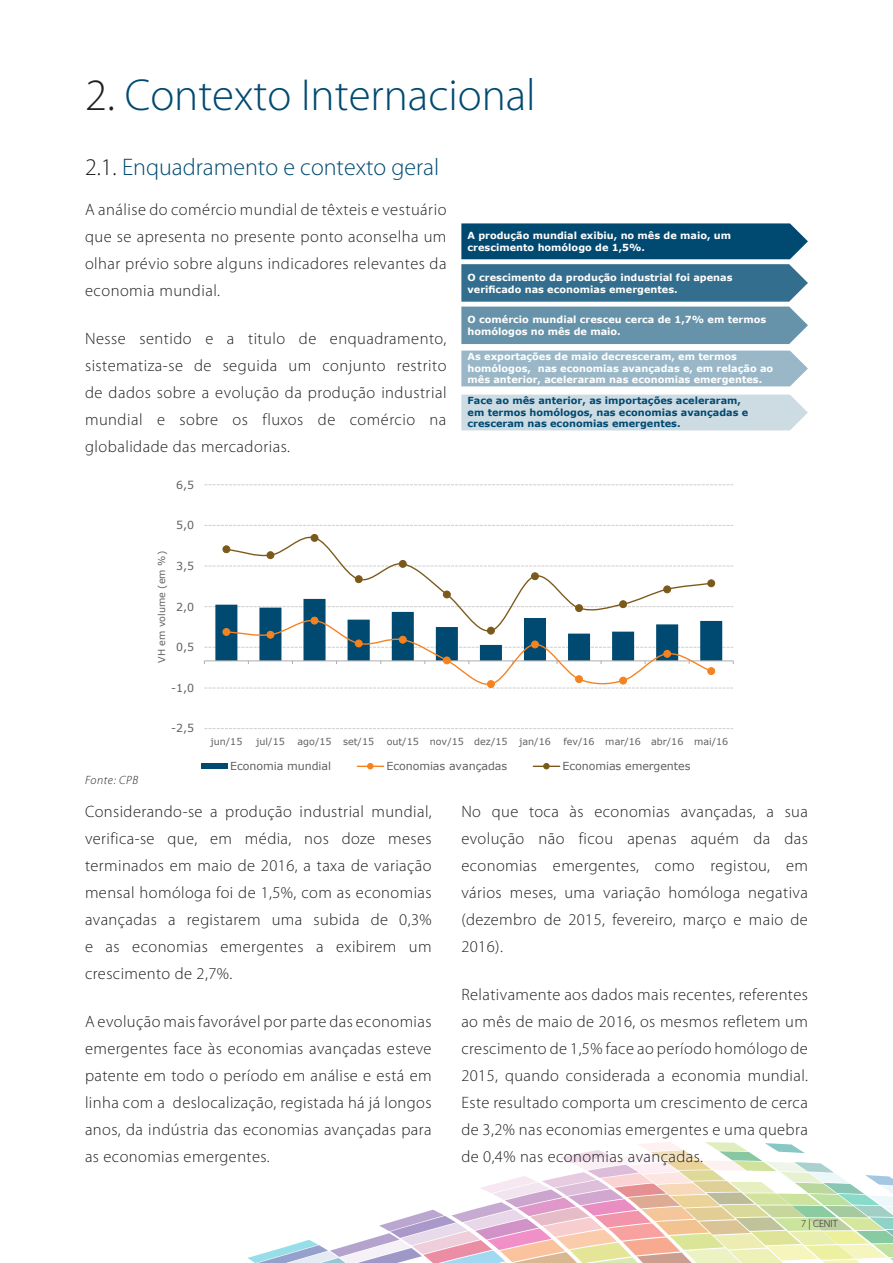
<style>
.page{position:relative;width:893px;height:1263px;background:#fff}
.page>*{position:absolute;margin:0;border:0;box-sizing:border-box;transform-origin:0 0}
.t1{font:300 45px "Myriad Pro";color:#004a72}
.t2{font:300 24px "Myriad Pro";color:#004a72}
.t3{font:300 16.5px/27px "Myriad Pro";letter-spacing:.025em;color:#231f20;text-align:justify}
.t4{font:italic 300 12px "Myriad Pro";letter-spacing:.05em;color:#231f20}
.t5{font:11.1px "Verdana";letter-spacing:-.005em;color:#5f6060}
.t6{font:10.95px "Verdana";color:#5f6060}
.t7{font:300 10.5px "Myriad Pro";color:#231f20}
.t8{font:700 9.75px/11.7px "Verdana";color:#fff}
.t9{font:700 9.75px/11.7px "Verdana";color:#004a72}
.t10{font:9.6px "Verdana";color:#5f6060}
.s1{color:#231f20}
</style>
<div class="page">
<svg style="left:247px;top:1142px;width:646px;height:121px"></svg>
<svg style="left:204px;top:728px;width:529px;height:1px"></svg>
<svg style="left:204px;top:565px;width:529px;height:1px"></svg>
<svg style="left:204px;top:525px;width:529px;height:1px"></svg>
<svg style="left:204px;top:484px;width:529px;height:1px"></svg>
<svg style="left:204px;top:604px;width:530px;height:84px"></svg>
<div style="left:223px;top:628px;width:7px;height:7px;background:#f58220;border-radius:50%"></div>
<div style="left:222px;top:628px;width:8px;height:8px;border:1px solid #f58220;border-radius:50%"></div>
<div style="left:267px;top:631px;width:7px;height:7px;background:#f58220;border-radius:50%"></div>
<div style="left:266px;top:631px;width:8px;height:8px;border:1px solid #f58220;border-radius:50%"></div>
<div style="left:355px;top:640px;width:7px;height:7px;background:#f58220;border-radius:50%"></div>
<div style="left:355px;top:639px;width:8px;height:8px;border:1px solid #f58220;border-radius:50%"></div>
<div style="left:399px;top:636px;width:7px;height:7px;background:#f58220;border-radius:50%"></div>
<div style="left:399px;top:636px;width:8px;height:8px;border:1px solid #f58220;border-radius:50%"></div>
<div style="left:443px;top:657px;width:7px;height:7px;background:#f58220;border-radius:50%"></div>
<div style="left:443px;top:656px;width:8px;height:8px;border:1px solid #f58220;border-radius:50%"></div>
<div style="left:487px;top:681px;width:7px;height:6px;background:#f58220;border-radius:50%"></div>
<div style="left:487px;top:680px;width:8px;height:8px;border:1px solid #f58220;border-radius:50%"></div>
<div style="left:531px;top:641px;width:7px;height:7px;background:#f58220;border-radius:50%"></div>
<div style="left:531px;top:640px;width:8px;height:8px;border:1px solid #f58220;border-radius:50%"></div>
<div style="left:576px;top:676px;width:6px;height:7px;background:#f58220;border-radius:50%"></div>
<div style="left:575px;top:675px;width:8px;height:8px;border:1px solid #f58220;border-radius:50%"></div>
<div style="left:620px;top:677px;width:7px;height:7px;background:#f58220;border-radius:50%"></div>
<div style="left:619px;top:677px;width:8px;height:7px;border:1px solid #f58220;border-radius:50%"></div>
<div style="left:664px;top:650px;width:7px;height:7px;background:#f58220;border-radius:50%"></div>
<div style="left:663px;top:650px;width:8px;height:8px;border:1px solid #f58220;border-radius:50%"></div>
<div style="left:708px;top:668px;width:7px;height:6px;background:#f58220;border-radius:50%"></div>
<div style="left:707px;top:667px;width:8px;height:8px;border:1px solid #f58220;border-radius:50%"></div>
<svg style="left:225px;top:534px;width:488px;height:100px"></svg>
<div style="left:223px;top:546px;width:7px;height:7px;background:#7b591a;border-radius:50%"></div>
<div style="left:222px;top:545px;width:8px;height:8px;border:1px solid #7b591a;border-radius:50%"></div>
<div style="left:267px;top:552px;width:7px;height:7px;background:#7b591a;border-radius:50%"></div>
<div style="left:266px;top:551px;width:8px;height:8px;border:1px solid #7b591a;border-radius:50%"></div>
<div style="left:311px;top:534px;width:7px;height:7px;background:#7b591a;border-radius:50%"></div>
<div style="left:311px;top:534px;width:7px;height:8px;border:1px solid #7b591a;border-radius:50%"></div>
<div style="left:355px;top:576px;width:7px;height:7px;background:#7b591a;border-radius:50%"></div>
<div style="left:355px;top:575px;width:8px;height:8px;border:1px solid #7b591a;border-radius:50%"></div>
<div style="left:399px;top:560px;width:7px;height:7px;background:#7b591a;border-radius:50%"></div>
<div style="left:399px;top:560px;width:8px;height:8px;border:1px solid #7b591a;border-radius:50%"></div>
<div style="left:443px;top:591px;width:7px;height:7px;background:#7b591a;border-radius:50%"></div>
<div style="left:443px;top:590px;width:8px;height:8px;border:1px solid #7b591a;border-radius:50%"></div>
<div style="left:487px;top:627px;width:7px;height:7px;background:#7b591a;border-radius:50%"></div>
<div style="left:487px;top:627px;width:8px;height:8px;border:1px solid #7b591a;border-radius:50%"></div>
<div style="left:531px;top:573px;width:7px;height:7px;background:#7b591a;border-radius:50%"></div>
<div style="left:531px;top:572px;width:8px;height:8px;border:1px solid #7b591a;border-radius:50%"></div>
<div style="left:576px;top:605px;width:6px;height:7px;background:#7b591a;border-radius:50%"></div>
<div style="left:575px;top:604px;width:8px;height:8px;border:1px solid #7b591a;border-radius:50%"></div>
<div style="left:620px;top:601px;width:7px;height:7px;background:#7b591a;border-radius:50%"></div>
<div style="left:619px;top:600px;width:8px;height:8px;border:1px solid #7b591a;border-radius:50%"></div>
<div style="left:664px;top:586px;width:7px;height:7px;background:#7b591a;border-radius:50%"></div>
<div style="left:663px;top:585px;width:8px;height:8px;border:1px solid #7b591a;border-radius:50%"></div>
<div style="left:708px;top:580px;width:7px;height:7px;background:#7b591a;border-radius:50%"></div>
<div style="left:707px;top:579px;width:8px;height:8px;border:1px solid #7b591a;border-radius:50%"></div>
<div style="left:201px;top:763px;width:26px;height:6px;background:#004a72"></div>
<svg style="left:357px;top:763px;width:27px;height:6px"></svg>
<div style="left:367px;top:763px;width:7px;height:6px;border:1px solid #f58220;border-radius:50%"></div>
<svg style="left:533px;top:763px;width:27px;height:6px"></svg>
<div style="left:543px;top:763px;width:7px;height:6px;border:1px solid #7b591a;border-radius:50%"></div>
<div style="left:461px;top:395px;width:347px;height:35px;background:#cddbe3"></div>
<div style="left:461px;top:351px;width:347px;height:35px;background:#9ab7c7"></div>
<svg style="left:461px;top:223px;width:347px;height:121px;background:#4a7e9a"></svg>
<h1 class="t1" style="left:85px;top:71px;width:452px"><span class="s1">2.</span> Contexto Internacional</h1>
<h2 class="t2" style="left:85px;top:154px;width:356px"><span class="s1">2.1.</span> Enquadramento e contexto geral</h2>
<p class="t3" style="left:85px;top:196px;width:363px">A análise do comércio mundial de têxteis e vestuário que se apresenta no presente ponto aconselha um olhar prévio sobre alguns indicadores relevantes da economia mundial.</p>
<p class="t3" style="left:85px;top:326px;width:363px">Nesse sentido e a titulo de enquadramento, sistematiza-se de seguida um conjunto restrito de dados sobre a evolução da produção industrial mundial e sobre os fluxos de comércio na globalidade das mercadorias.</p>
<p class="t6" style="left:176px;top:477px;width:20px">6,5</p>
<p class="t10" style="left:155px;top:663px;width:113px;rotate:-90deg">VH em volume (em %)</p>
<p class="t5" style="left:176px;top:517px;width:20px">5,0</p>
<p class="t6" style="left:176px;top:558px;width:20px">3,5</p>
<p class="t6" style="left:176px;top:599px;width:20px">2,0</p>
<p class="t6" style="left:176px;top:640px;width:20px">0,5</p>
<p class="t5" style="left:171px;top:680px;width:24px">-1,0</p>
<p class="t6" style="left:171px;top:721px;width:24px">-2,5</p>
<p class="t8" style="left:468px;top:230px;width:265px">A produção mundial exibiu, no mês de maio, um crescimento homólogo de 1,5%.</p>
<p class="t8" style="left:468px;top:272px;width:266px">O crescimento da produção industrial foi apenas verificado nas economias emergentes.</p>
<p class="t8" style="left:468px;top:313px;width:300px">O comércio mundial cresceu cerca de 1,7% em termos homólogos no mês de maio.</p>
<p class="t8" style="left:468px;top:351px;width:307px">As exportações de maio decresceram, em termos homólogos, nas economias avançadas e, em relação ao mês anterior, aceleraram nas economias emergentes.</p>
<p class="t9" style="left:468px;top:395px;width:282px">Face ao mês anterior, as importações aceleraram, em termos homólogos, nas economias avançadas e cresceram nas economias emergentes.</p>
<p class="t10" style="left:210px;top:735px;width:34px">jun/15</p>
<p class="t10" style="left:256px;top:735px;width:30px">jul/15</p>
<p class="t10" style="left:298px;top:735px;width:78px">ago/15 set/15</p>
<p class="t10" style="left:387px;top:735px;width:166px">out/15 nov/15 dez/15 jan/16</p>
<p class="t10" style="left:563px;top:735px;width:166px">fev/16 mar/16 abr/16 mai/16</p>
<p class="t4" style="left:85px;top:773px;width:55px">Fonte: CPB</p>
<p class="t5" style="left:230px;top:758px;width:102px">Economia mundial</p>
<p class="t5" style="left:386px;top:758px;width:122px">Economias avançadas</p>
<p class="t5" style="left:562px;top:758px;width:130px">Economias emergentes</p>
<p class="t3" style="left:85px;top:798px;width:348px">Considerando-se a produção industrial mundial, verifica-se que, em média, nos doze meses terminados em maio de 2016, a taxa de variação mensal homóloga foi de 1,5%, com as economias avançadas a registarem uma subida de 0,3% e as economias emergentes a exibirem um crescimento de 2,7%.</p>
<p class="t3" style="left:85px;top:1008px;width:348px">A evolução mais favorável por parte das economias emergentes face às economias avançadas esteve patente em todo o período em análise e está em linha com a deslocalização, registada há já longos anos, da indústria das economias avançadas para as economias emergentes.</p>
<p class="t3" style="left:461px;top:798px;width:348px">No que toca às economias avançadas, a sua evolução não ficou apenas aquém da das economias emergentes, como registou, em vários meses, uma variação homóloga negativa (dezembro de 2015, fevereiro, março e maio de 2016).</p>
<p class="t3" style="left:461px;top:981px;width:348px">Relativamente aos dados mais recentes, referentes ao mês de maio de 2016, os mesmos refletem um crescimento de 1,5% face ao período homólogo de 2015, quando considerada a economia mundial.<br>Este resultado comporta um crescimento de cerca de 3,2% nas economias emergentes e uma quebra de 0,4% nas economias avançadas.</p>
<p class="t7" style="left:801px;top:1218px;width:38px">7 | CENIT</p>
</div>
